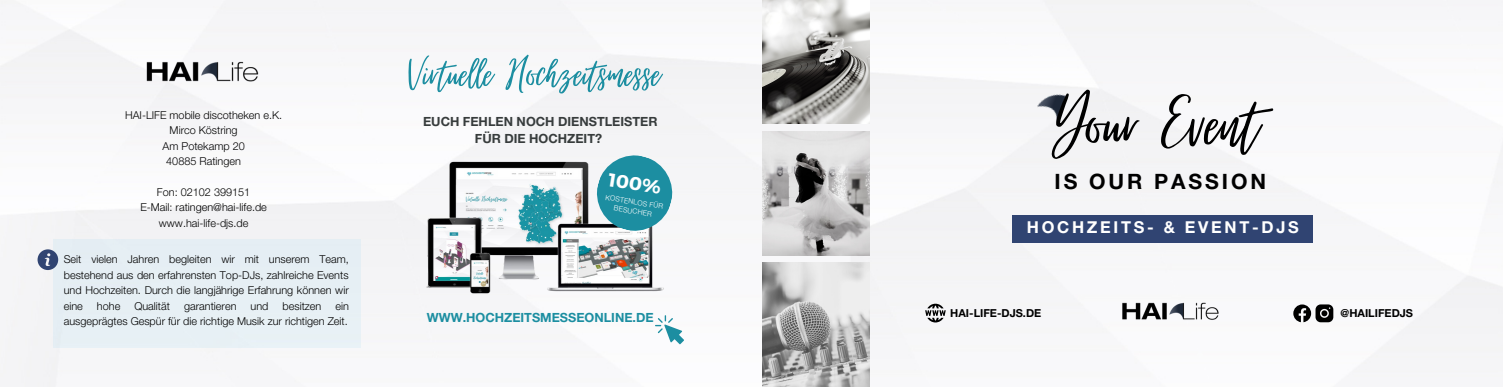
<style>
.page{position:relative;width:1503px;height:387px;background:#fff}
.page>*{position:absolute;margin:0;border:0;box-sizing:border-box;transform-origin:0 0}
.t1{font:89.75px "Virtual";color:#000}
.t2{font:52.88px "Virtual";color:#1c8ea1}
.t3{font:700 21.12px "Helvetica Neue";letter-spacing:.14em;color:#000}
.t4{font:700 18.62px "Montserrat";color:#fff}
.t5{font:700 16.38px "Helvetica Neue";letter-spacing:.165em;color:#fff}
.t6{font:700 12.62px/17px "Helvetica Neue";color:#373c3c;text-align:center}
.t7{font:700 12.62px "Helvetica Neue";color:#1c8ea1}
.t8{font:700 11px "Helvetica Neue";color:#000}
.t9{font:300 10.88px/15.4px "Helvetica Neue LT Std";color:#000;text-align:center}
.t10{font:300 7px "Helvetica Neue LT Std";color:#fff}
</style>
<div class="page">
<img style="left:0;top:0;width:1502px;height:386px">
<img style="left:762px;top:0;width:107px;height:124px">
<img style="left:762px;top:131px;width:107px;height:124px">
<img style="left:762px;top:262px;width:107px;height:124px">
<img style="left:414px;top:160px;width:255px;height:141px">
<svg style="left:588px;top:146px;width:93px;height:93px"></svg>
<img style="left:129px;top:53px;width:148px;height:39px">
<img style="left:1028px;top:84px;width:49px;height:50px">
<svg style="left:1293px;top:304px;width:40px;height:18px"></svg>
<div style="left:1012px;top:215px;width:301px;height:28px;background:#304472"></div>
<div style="left:53px;top:239px;width:307px;height:109px;background:#e6eff4"></div>
<svg style="left:38px;top:249px;width:20px;height:21px"></svg>
<img style="left:1121px;top:301px;width:98px;height:20px">
<svg style="left:925px;top:303px;width:20px;height:19px"></svg>
<svg style="left:655px;top:315px;width:29px;height:29px"></svg>
<p class="t9" style="left:125px;top:108px;width:159px">HAI-LIFE mobile discotheken e.K.<br>Mirco Köstring<br>Am Potekamp 20<br>40885 Ratingen</p>
<p class="t9" style="left:140px;top:185px;width:128px">Fon: 02102 399151<br>E-Mail: ratingen@hai-life.de www.hai-life-djs.de</p>
<p class="t9" style="left:64px;top:253px;width:287px;text-align:justify">Seit vielen Jahren begleiten wir mit unserem Team, bestehend aus den erfahrensten Top-DJs, zahlreiche Events und Hochzeiten. Durch die langjährige Erfahrung können wir eine</p>
<p class="t9" style="left:97px;top:299px;width:25px">hohe</p>
<p class="t9" style="left:134px;top:299px;width:37px">Qualität</p>
<p class="t9" style="left:184px;top:299px;width:54px">garantieren</p>
<p class="t9" style="left:250px;top:299px;width:19px">und</p>
<p class="t9" style="left:282px;top:299px;width:40px">besitzen</p>
<p class="t9" style="left:64px;top:299px;width:287px;text-align:right">ein<br>ausgeprägtes Gespür für die richtige Musik zur richtigen Zeit.</p>
<h2 class="t2" style="left:406px;top:45px;width:255px">Virtuelle Hochzeitsmesse</h2>
<p class="t6" style="left:423px;top:114px;width:236px">EUCH FEHLEN NOCH DIENSTLEISTER<br>FÜR DIE HOCHZEIT?</p>
<h3 class="t4" style="left:610px;top:167px;width:54px;rotate:9deg">100%</h3>
<p class="t10" style="left:614px;top:205px;width:40px;rotate:9deg">BESUCHER</p>
<p class="t10" style="left:606px;top:194px;width:60px;rotate:9deg">KOSTENLOS FÜR</p>
<h1 class="t1" style="left:1053px;top:75px;width:207px">Your Event</h1>
<h3 class="t3" style="left:1054px;top:173px;width:213px">IS OUR PASSION</h3>
<h3 class="t5" style="left:1027px;top:221px;width:273px">HOCHZEITS- &amp; EVENT-DJS</h3>
<p class="t7" style="left:427px;top:312px;width:228px">WWW.HOCHZEITSMESSEONLINE.DE</p>
<p class="t8" style="left:950px;top:308px;width:93px">HAI-LIFE-DJS.DE</p>
<p class="t8" style="left:1340px;top:309px;width:74px">@HAILIFEDJS</p>
</div>
